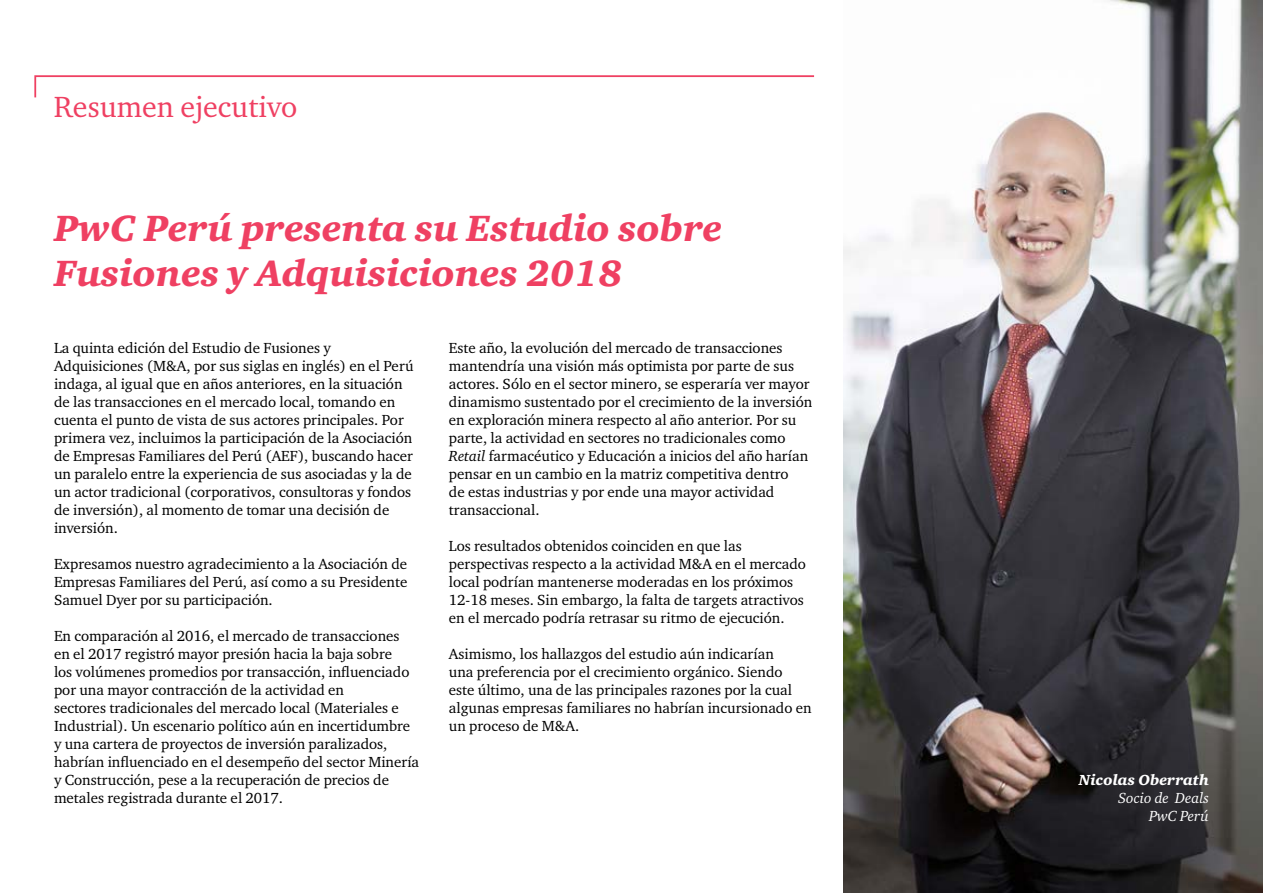
<style>
.page{position:relative;width:1263px;height:893px;background:#fff}
.page>*{position:absolute;margin:0;border:0;box-sizing:border-box;transform-origin:0 0}
.t1{font:italic 900 37.5px/45px "Charter ITC Pro";color:#ef4062}
.t2{font:30px "Charter ITC Pro";color:#ef4062}
.t3{font:15px/18px "Charter ITC Pro";color:#000}
.t4{font:italic 15px/18px "Charter ITC Pro";color:#fff;text-align:right}
.t5{font:italic 900 15px "Charter ITC Pro";color:#fff}
.s1{font-style:italic}
</style>
<div class="page">
<svg style="left:34px;top:75px;width:781px;height:23px"></svg>
<img style="left:844px;top:0;width:419px;height:893px">
<h2 class="t2" style="left:54px;top:88px;width:245px">Resumen ejecutivo</h2>
<h1 class="t1" style="left:54px;top:206px;width:670px">PwC Perú presenta su Estudio sobre<br>Fusiones y Adquisiciones 2018</h1>
<p class="t3" style="left:54px;top:338px;width:361px">La quinta edición del Estudio de Fusiones y Adquisiciones (M&amp;A, por sus siglas en inglés) en el Perú indaga, al igual que en años anteriores, en la situación de las transacciones en el mercado local, tomando en cuenta el punto de vista de sus actores principales. Por primera vez, incluimos la participación de la Asociación de Empresas Familiares del Perú (AEF), buscando hacer un paralelo entre la experiencia de sus asociadas y la de un actor tradicional (corporativos, consultoras y fondos de inversión), al momento de tomar una decisión de inversión.</p>
<p class="t3" style="left:54px;top:554px;width:355px;text-align:justify">Expresamos nuestro agradecimiento a la Asociación de Empresas Familiares del Perú, así como a su Presidente Samuel Dyer por su participación.</p>
<p class="t3" style="left:54px;top:626px;width:367px">En comparación al 2016, el mercado de transacciones en el 2017 registró mayor presión hacia la baja sobre<br>los volúmenes promedios por transacción, influenciado por una mayor contracción de la actividad en<br>sectores tradicionales del mercado local (Materiales e Industrial). Un escenario político aún en incertidumbre y una cartera de proyectos de inversión paralizados, habrían influenciado en el desempeño del sector Minería y Construcción, pese a la recuperación de precios de metales registrada durante el 2017.</p>
<p class="t3" style="left:449px;top:338px;width:365px">Este año, la evolución del mercado de transacciones mantendría una visión más optimista por parte de sus actores. Sólo en el sector minero, se esperaría ver mayor dinamismo sustentado por el crecimiento de la inversión en exploración minera respecto al año anterior. Por su parte, la actividad en sectores no tradicionales como <span class="s1">Retail</span> farmacéutico y Educación a inicios del año harían pensar en un cambio en la matriz competitiva dentro<br>de estas industrias y por ende una mayor actividad transaccional.</p>
<p class="t3" style="left:449px;top:536px;width:359px">Los resultados obtenidos coinciden en que las perspectivas respecto a la actividad M&amp;A en el mercado local podrían mantenerse moderadas en los próximos 12-18 meses. Sin embargo, la falta de targets atractivos en el mercado podría retrasar su ritmo de ejecución.</p>
<p class="t3" style="left:449px;top:644px;width:364px">Asimismo, los hallazgos del estudio aún indicarían<br>una preferencia por el crecimiento orgánico. Siendo este último, una de las principales razones por la cual algunas empresas familiares no habrían incursionado en un proceso de M&amp;A.</p>
<p class="t5" style="left:1079px;top:770px;width:131px">Nicolas Oberrath</p>
<p class="t4" style="left:1118px;top:789px;width:92px">Socio de Deals<br>PwC Perú</p>
</div>
